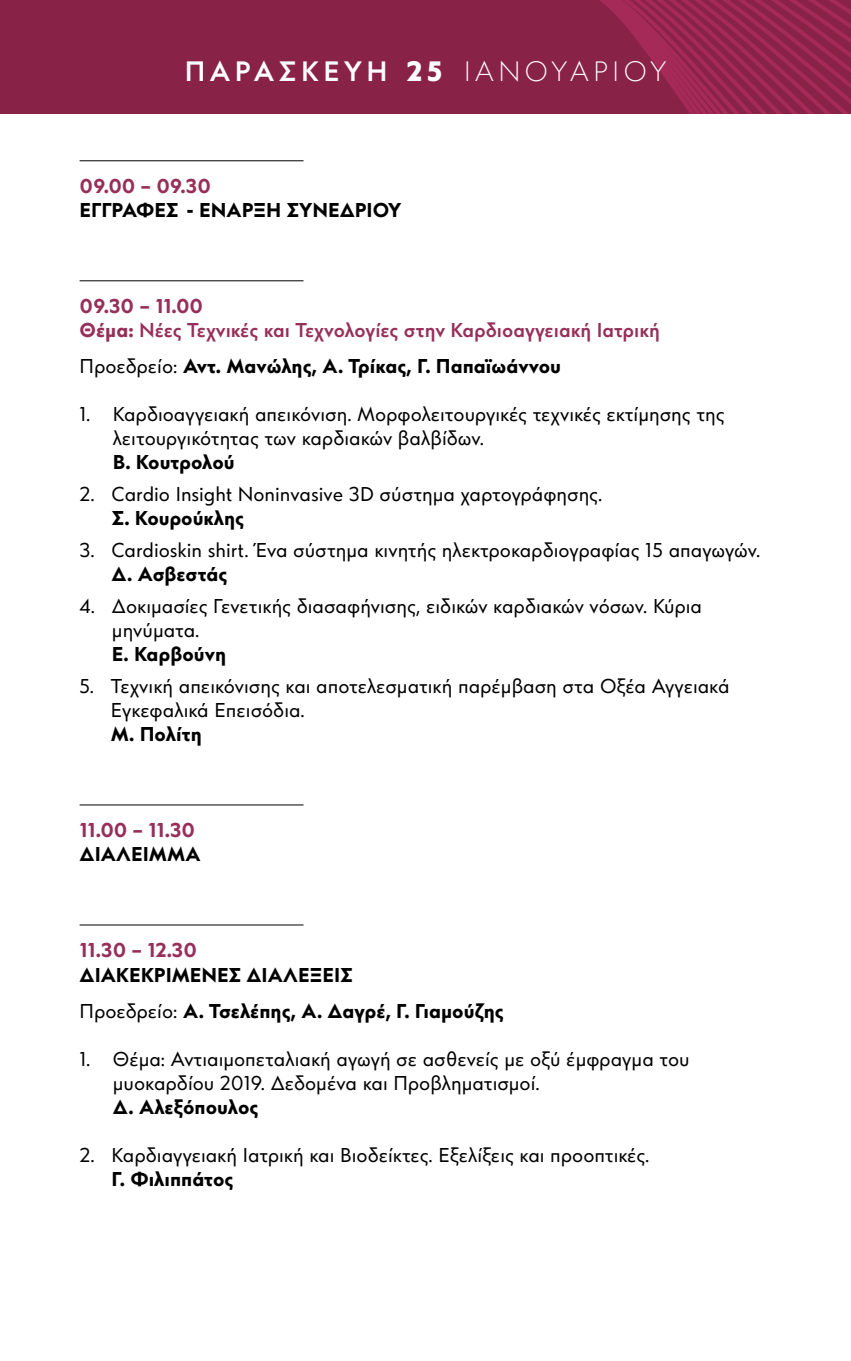
<style>
.page{position:relative;width:851px;height:1361px;background:#fff}
.page>*{position:absolute;margin:0;border:0;box-sizing:border-box;transform-origin:0 0}
.t1{font:300 28px "CF Panoptik";letter-spacing:.16em;color:#fff}
.t2{font:20px/24px "CF Panoptik";color:#000}
.t3{font:700 20px/36px "CF Panoptik";color:#000}
.t4{font:500 20px/24px "CF Panoptik";color:#962f59}
.t5{font:700 20px "CF Panoptik";letter-spacing:-.01em;color:#962f59}
.s1{font-weight:500}
.s2{font-weight:800}
.s3{font-weight:700}
.s4{font-weight:400}
</style>
<div class="page">
<hr style="left:80px;top:160px;width:223px;height:1px;background:#000">
<hr style="left:80px;top:280px;width:223px;height:1px;background:#000">
<hr style="left:80px;top:804px;width:223px;height:1px;background:#000">
<hr style="left:80px;top:924px;width:223px;height:1px;background:#000">
<div style="left:0;top:0;width:850px;height:113px;background:#892247"></div>
<svg style="left:600px;top:0;width:250px;height:113px"></svg>
<h1 class="t1" style="left:185px;top:54px;width:483px"><span class="s1">ΠΑΡΑΣΚΕΥΗ</span> <span class="s2">25</span> ΙΑΝΟΥΑΡΊ ΟΥ</h1>
<p class="t5" style="left:80px;top:174px;width:133px">09.00 – 09.30</p>
<p class="t3" style="left:80px;top:193px;width:323px">ΕΓΓΡΑΦΕΣ - ΕΝΑΡΞΗ ΣΥΝΕΔΡΙΟΥ</p>
<p class="t4" style="left:80px;top:295px;width:582px"><span class="s3">09.30 – 11.00<br>Θέμα:</span> Νέες Τεχνικές και Τεχνολογίες στην Καρδιοαγγειακή Ιατρική</p>
<p class="t3" style="left:80px;top:349px;width:483px"><span class="s4">Προεδρείο:</span> Αντ. Μανώλης, Α. Τρίκας, Γ. Παπαϊωάννου</p>
<p class="t2" style="left:113px;top:403px;width:613px;text-indent:-33px">1. Καρδιοαγγειακή απεικόνιση. Μορφολειτουργικές τεχνικές εκτίμησης της λειτουργικότητας των καρδιακών βαλβίδων.</p>
<p class="t3" style="left:113px;top:445px;width:123px">Β. Κουτρολού</p>
<p class="t2" style="left:80px;top:483px;width:524px">2. Cardio Insight Noninvasive 3D σύστημα χαρτογράφησης.</p>
<p class="t3" style="left:112px;top:501px;width:134px">Σ. Κουρούκλης</p>
<p class="t2" style="left:80px;top:539px;width:682px">3. Cardioskin shirt. Ένα σύστημα κινητής ηλεκτροκαρδιογραφίας 15 απαγωγών.</p>
<p class="t3" style="left:111px;top:557px;width:117px">Δ. Ασβεστάς</p>
<p class="t2" style="left:112px;top:595px;width:591px;text-indent:-32px">4. Δοκιμασίες Γενετικής διασαφήνισης, ειδικών καρδιακών νόσων. Κύρια μηνύματα.</p>
<p class="t3" style="left:112px;top:637px;width:115px">Ε. Καρβούνη</p>
<p class="t2" style="left:111px;top:675px;width:620px;text-indent:-31px">5. Τεχνική απεικόνισης και αποτελεσματική παρέμβαση στα Οξέα Αγγειακά<br>Εγκεφαλικά Επεισόδια.</p>
<p class="t3" style="left:111px;top:717px;width:92px">Μ. Πολίτη</p>
<p class="t5" style="left:80px;top:818px;width:117px">11.00 – 11.30</p>
<p class="t3" style="left:80px;top:837px;width:122px">ΔΙΑΛΕΙΜΜΑ</p>
<p class="t5" style="left:80px;top:938px;width:119px">11.30 – 12.30</p>
<p class="t3" style="left:80px;top:957px;width:425px">ΔΙΑΚΕΚΡΙΜΕΝΕΣ ΔΙΑΛΕΞΕΙΣ<br><span class="s4">Προεδρείο:</span> Α. Τσελέπης, Α. Δαγρέ, Γ. Γιαμούζης</p>
<p class="t2" style="left:113px;top:1047px;width:578px;text-indent:-33px">1. Θέμα: Αντιαιμοπεταλιακή αγωγή σε ασθενείς με οξύ έμφραγμα του μυοκαρδίου 2019. Δεδομένα και Προβληματισμοί.</p>
<p class="t3" style="left:113px;top:1089px;width:147px">Δ. Αλεξόπουλος</p>
<p class="t2" style="left:80px;top:1143px;width:571px">2. Καρδιαγγειακή Ιατρική και Βιοδείκτες. Εξελίξεις και προοπτικές.</p>
<p class="t3" style="left:112px;top:1161px;width:123px">Γ. Φιλιππάτος</p>
</div>
